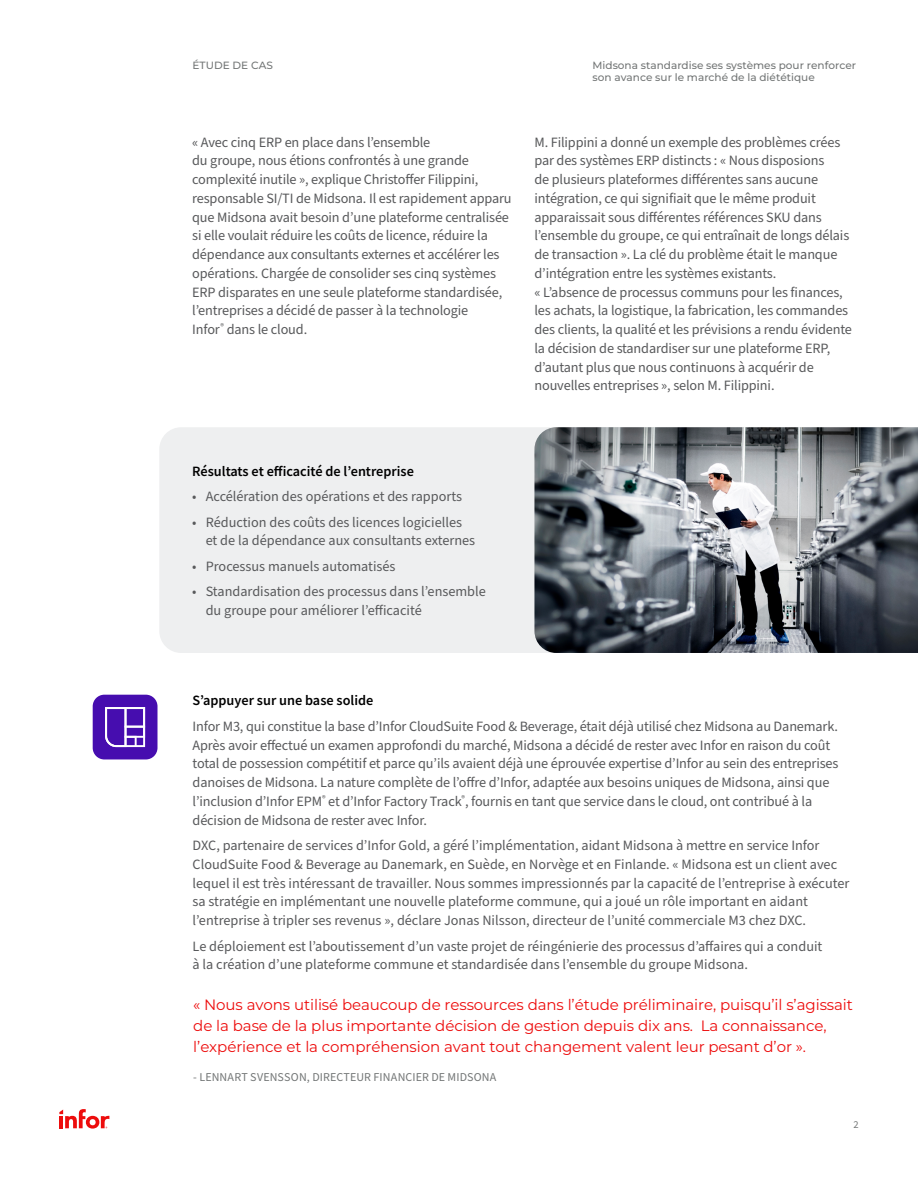
<style>
.page{position:relative;width:918px;height:1188px;background:#fff}
.page>*{position:absolute;margin:0;border:0;box-sizing:border-box;transform-origin:0 0}
.t1{font:100 15px/21px "Montserrat";letter-spacing:-.005em;color:#ed0c0c}
.t2{font:14.25px/18.8px "Source Sans Pro";letter-spacing:-.01em;color:#58595b}
.t3{font:600 14.25px "Source Sans Pro";color:#000}
.t4{font:12px "Source Sans Pro";letter-spacing:.01em;color:#747777}
.t5{font:100 10.5px/12px "Montserrat";color:#747777}
.t6{font:10.5px "Source Sans Pro";color:#747777}
</style>
<div class="page">
<svg style="left:59px;top:1109px;width:50px;height:20px"></svg>
<div style="left:159px;top:427px;width:489px;height:226px;background:#eeeff0;border-radius:22px"></div>
<img style="left:534px;top:427px;width:384px;height:226px">
<div style="left:93px;top:695px;width:64px;height:64px;background:#460daf;border-radius:12px"></div>
<svg style="left:105px;top:707px;width:40px;height:40px"></svg>
<p class="t5" style="left:193px;top:59px;width:82px">ÉTUDE DE CAS</p>
<p class="t5" style="left:593px;top:59px;width:265px">Midsona standardise ses systèmes pour renforcer son avance sur le marché de la diététique</p>
<p class="t2" style="left:192px;top:133px;width:321px">« Avec cinq ERP en place dans l’ensemble<br>du groupe, nous étions confrontés à une grande complexité inutile », explique Christoffer Filippini, responsable SI/TI de Midsona. Il est rapidement apparu que Midsona avait besoin d’une plateforme centralisée si elle voulait réduire les coûts de licence, réduire la dépendance aux consultants externes et accélérer les opérations. Chargée de consolider ses cinq systèmes ERP disparates en une seule plateforme standardisée, l’entreprises a décidé de passer à la technologie<br>Infor<sup>®</sup> dans le cloud.</p>
<p class="t2" style="left:534px;top:133px;width:319px">M. Filippini a donné un exemple des problèmes crées par des systèmes ERP distincts : « Nous disposions<br>de plusieurs plateformes différentes sans aucune intégration, ce qui signifiait que le même produit apparaissait sous différentes références SKU dans l’ensemble du groupe, ce qui entraînait de longs délais de transaction ». La clé du problème était le manque d’intégration entre les systèmes existants.<br>« L’absence de processus communs pour les finances, les achats, la logistique, la fabrication, les commandes des clients, la qualité et les prévisions a rendu évidente la décision de standardiser sur une plateforme ERP, d’autant plus que nous continuons à acquérir de nouvelles entreprises », selon M. Filippini.</p>
<p class="t3" style="left:192px;top:462px;width:223px">Résultats et efficacité de l’entreprise</p>
<p class="t2" style="left:192px;top:488px;width:271px">• Accélération des opérations et des rapports</p>
<p class="t2" style="left:206px;top:513px;width:271px;text-indent:-13px">• Réduction des coûts des licences logicielles et de la dépendance aux consultants externes</p>
<p class="t2" style="left:192px;top:557px;width:205px">• Processus manuels automatisés</p>
<p class="t2" style="left:206px;top:583px;width:282px;text-indent:-13px">• Standardisation des processus dans l’ensemble du groupe pour améliorer l’efficacité</p>
<p class="t3" style="left:193px;top:691px;width:182px">S’appuyer sur une base solide</p>
<p class="t2" style="left:193px;top:717px;width:647px">Infor M3, qui constitue la base d’Infor CloudSuite Food &amp; Beverage, était déjà utilisé chez Midsona au Danemark.<br>Après avoir effectué un examen approfondi du marché, Midsona a décidé de rester avec Infor en raison du coût total de possession compétitif et parce qu’ils avaient déjà une éprouvée expertise d’Infor au sein des entreprises danoises de Midsona. La nature complète de l’offre d’Infor, adaptée aux besoins uniques de Midsona, ainsi que l’inclusion d’Infor EPM<sup>®</sup> et d’Infor Factory Track<sup>®</sup>, fournis en tant que service dans le cloud, ont contribué à la décision de Midsona de rester avec Infor.</p>
<p class="t2" style="left:193px;top:836px;width:658px">DXC, partenaire de services d’Infor Gold, a géré l’implémentation, aidant Midsona à mettre en service Infor CloudSuite Food &amp; Beverage au Danemark, en Suède, en Norvège et en Finlande. « Midsona est un client avec lequel il est très intéressant de travailler. Nous sommes impressionnés par la capacité de l’entreprise à exécuter sa stratégie en implémentant une nouvelle plateforme commune, qui a joué un rôle important en aidant l’entreprise à tripler ses revenus », déclare Jonas Nilsson, directeur de l’unité commerciale M3 chez DXC.</p>
<p class="t2" style="left:193px;top:937px;width:631px">Le déploiement est l’aboutissement d’un vaste projet de réingénierie des processus d’affaires qui a conduit à la création d’une plateforme commune et standardisée dans l’ensemble du groupe Midsona.</p>
<p class="t1" style="left:193px;top:994px;width:661px">« Nous avons utilisé beaucoup de ressources dans l’étude préliminaire, puisqu’il s’agissait de la base de la plus importante décision de gestion depuis dix ans. La connaissance, l’expérience et la compréhension avant tout changement valent leur pesant d’or ».</p>
<p class="t4" style="left:193px;top:1069px;width:305px">- LENNART SVENSSON, DIRECTEUR FINANCIER DE MIDSONA</p>
<p class="t6" style="left:853px;top:1118px;width:7px">2</p>
</div>
